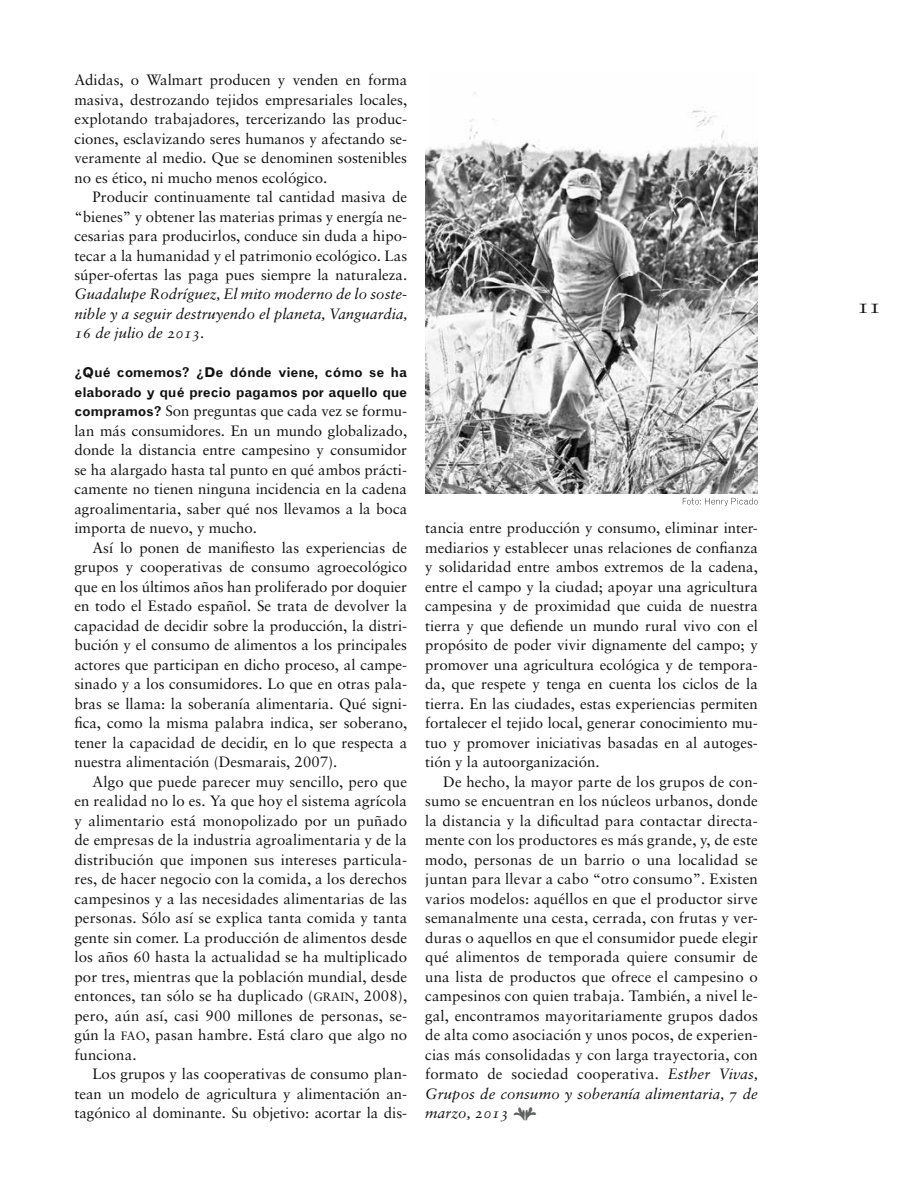
<style>
.page{position:relative;width:915px;height:1191px;background:#fff}
.page>*{position:absolute;margin:0;border:0;box-sizing:border-box;transform-origin:0 0}
.t1{font:21px "Sabon Roman SC";color:#121212}
.t2{font:15px/19.5px "Sabon";color:#121212;text-align:justify}
.t3{font:15px/19.5px "Sabon Italic Os F";color:#121212;text-align:justify}
.t4{font:700 13.5px/19.5px "Grotesque";letter-spacing:-.015em;color:#121212}
.s1{font-family:"Grotesque";font-weight:700;font-size:13.5px}
.s2{font-size:12px}
.s3{font-family:"Sabon Italic Os F"}
.s4{color:#606362}
</style>
<div class="page">
<img style="left:425px;top:92px;width:332px;height:401px">
<svg style="left:682px;top:498px;width:75px;height:8px"></svg>
<p class="t2" style="left:74px;top:70px;width:334px">Adidas, o Walmart producen y venden en forma masiva, destrozando tejidos empresariales locales, explotando trabajadores, tercerizando las produc&shy;ciones, esclavizando seres humanos y afectando se&shy;veramente al medio. Que se denominen sostenibles no es ético, ni mucho menos ecológico.</p>
<p class="t2" style="left:74px;top:187px;width:334px;text-indent:18px">Producir continuamente tal cantidad masiva de “bienes” y obtener las materias primas y energía ne&shy;cesarias para producirlos, conduce sin duda a hipo&shy;tecar a la humanidad y el patrimonio ecológico. Las súper-ofertas las paga pues siempre la naturaleza.</p>
<p class="t3" style="left:74px;top:284px;width:334px">Guadalupe Rodríguez, El mito moderno de lo soste&shy;nible y a seguir destruyendo el planeta, Vanguardia, 16 de julio de 2013.</p>
<p class="t4" style="left:74px;top:363px;width:334px">¿Qué comemos? ¿De dónde viene, cómo se ha elaborado y qué precio pagamos por aquello que</p>
<p class="t2" style="left:74px;top:401px;width:334px"><span class="s1">compramos?</span> Son preguntas que cada vez se formu&shy;lan más consumidores. En un mundo globalizado, donde la distancia entre campesino y consumidor se ha alargado hasta tal punto en qué ambos prácti&shy;camente no tienen ninguna incidencia en la cadena agroalimentaria, saber qué nos llevamos a la boca importa de nuevo, y mucho.</p>
<p class="t2" style="left:74px;top:538px;width:334px;text-indent:18px">Así lo ponen de manifiesto las experiencias de grupos y cooperativas de consumo agroecológico que en los últimos años han proliferado por doquier en todo el Estado español. Se trata de devolver la capacidad de decidir sobre la producción, la distri&shy;bución y el consumo de alimentos a los principales actores que participan en dicho proceso, al campe&shy;sinado y a los consumidores. Lo que en otras pala&shy;bras se llama: la soberanía alimentaria. Qué signi&shy;fica, como la misma palabra indica, ser soberano, tener la capacidad de decidir, en lo que respecta a nuestra alimentación (Desmarais, 2007).</p>
<p class="t2" style="left:74px;top:771px;width:334px;text-indent:18px">Algo que puede parecer muy sencillo, pero que en realidad no lo es. Ya que hoy el sistema agrícola y alimentario está monopolizado por un puñado de empresas de la industria agroalimentaria y de la distribución que imponen sus intereses particula&shy;res, de hacer negocio con la comida, a los derechos campesinos y a las necesidades alimentarias de las personas. Sólo así se explica tanta comida y tanta gente sin comer. La producción de alimentos desde los años 60 hasta la actualidad se ha multiplicado por tres, mientras que la población mundial, desde entonces, tan sólo se ha duplicado (<span class="s2">GRAIN</span>, 2008), pero, aún así, casi 900 millones de personas, se&shy;gún la <span class="s2">FAO</span>, pasan hambre. Está claro que algo no funciona.</p>
<p class="t2" style="left:74px;top:1064px;width:334px;text-indent:18px">Los grupos y las cooperativas de consumo plan&shy;tean un modelo de agricultura y alimentación an&shy;tagónico al dominante. Su objetivo: acortar la dis-</p>
<p class="t2" style="left:425px;top:518px;width:334px">tancia entre producción y consumo, eliminar inter&shy;mediarios y establecer unas relaciones de confianza y solidaridad entre ambos extremos de la cadena, entre el campo y la ciudad; apoyar una agricultura campesina y de proximidad que cuida de nuestra tierra y que defiende un mundo rural vivo con el propósito de poder vivir dignamente del campo; y promover una agricultura ecológica y de tempora&shy;da, que respete y tenga en cuenta los ciclos de la tierra. En las ciudades, estas experiencias permiten fortalecer el tejido local, generar conocimiento mu&shy;tuo y promover iniciativas basadas en al autoges&shy;tión y la autoorganización.</p>
<p class="t2" style="left:425px;top:771px;width:334px;text-indent:18px">De hecho, la mayor parte de los grupos de con&shy;sumo se encuentran en los núcleos urbanos, donde la distancia y la dificultad para contactar directa&shy;mente con los productores es más grande, y, de este modo, personas de un barrio o una localidad se juntan para llevar a cabo “otro consumo”. Existen varios modelos: aquéllos en que el productor sirve semanalmente una cesta, cerrada, con frutas y ver&shy;duras o aquellos en que el consumidor puede elegir qué alimentos de temporada quiere consumir de una lista de productos que ofrece el campesino o campesinos con quien trabaja. También, a nivel le&shy;gal, encontramos mayoritariamente grupos dados de alta como asociación y unos pocos, de experien&shy;cias más consolidadas y con larga trayectoria, con formato de sociedad cooperativa. <span class="s3">Esther Vivas,</span></p>
<p class="t3" style="left:425px;top:1083px;width:334px">Grupos de consumo y soberanía alimentaria, 7 de marzo, 2013 <span class="s4">●</span></p>
<h1 class="t1" style="left:857px;top:293px;width:25px">11</h1>
</div>
